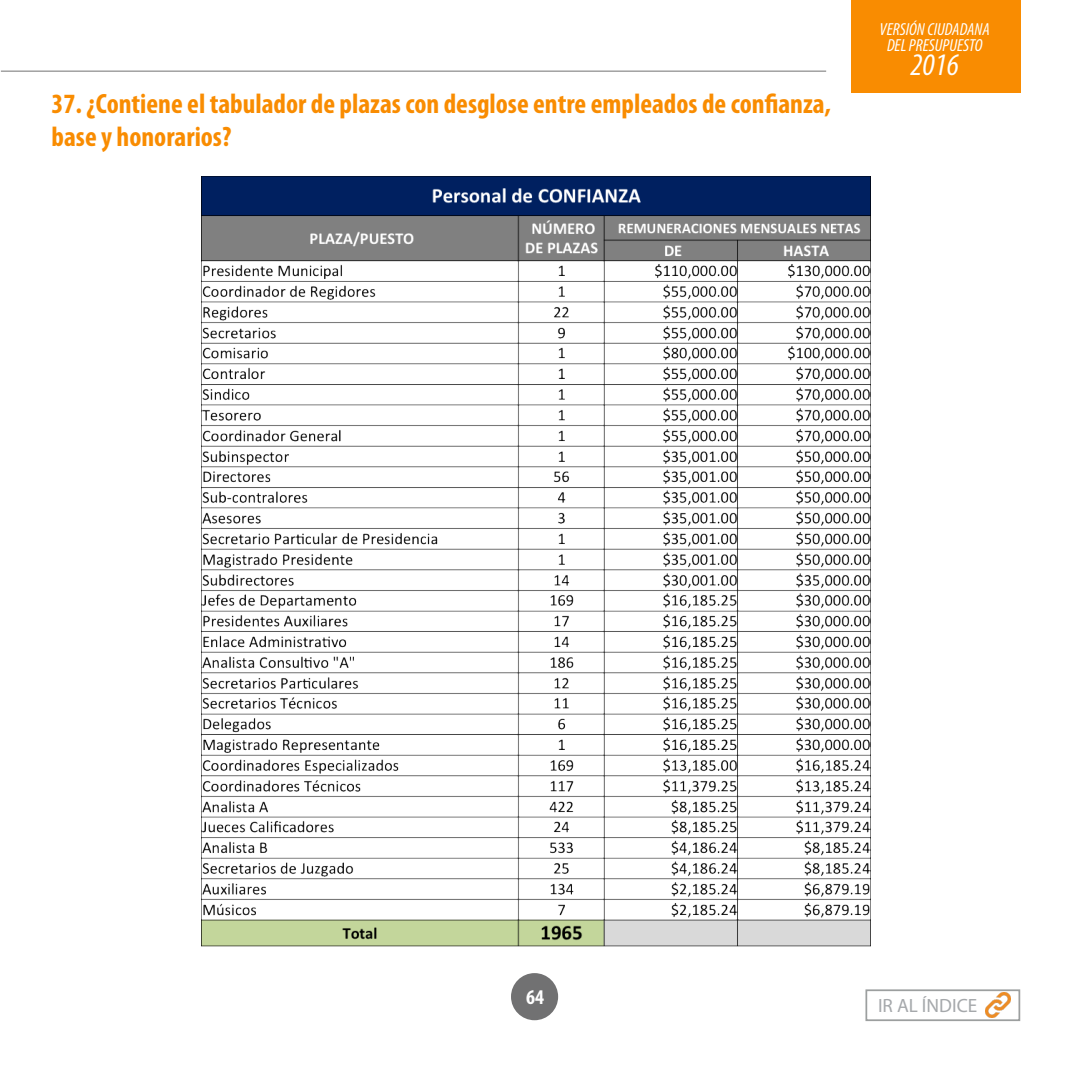
<style>
.page{position:relative;width:1071px;height:1071px;background:#fff}
.page>*{position:absolute;margin:0;border:0;box-sizing:border-box;transform-origin:0 0}
.t1{font:italic condensed 31.5px "Myriad Pro";color:#fff}
.t2{font:700 condensed 28px "Myriad Pro";color:#f98c01}
.t3{font:700 condensed 21px "Myriad Pro";color:#fff}
.t4{font:19.25px "Myriad Pro";color:#a5a8ab}
.t5{font:italic condensed 17.5px "Myriad Pro";color:#fff}
</style>
<div class="page">
<div style="left:511px;top:973px;width:47px;height:47px;background:#717172;border-radius:50%"></div>
<hr style="left:1px;top:71px;width:825px;height:1px;background:#717172">
<div style="left:852px;top:0;width:169px;height:92px;background:#f98c01"></div>
<div style="left:865px;top:989px;width:155px;height:32px;border:2px solid #9c9f9f"></div>
<img style="left:986px;top:993px;width:24px;height:24px">
<img style="left:202px;top:176px;width:669px;height:771px">
<p class="t2" style="left:52px;top:86px;width:781px">37. ¿Contiene el tabulador de plazas con desglose entre empleados de confianza,</p>
<p class="t2" style="left:52px;top:119px;width:181px">base y honorarios?</p>
<p class="t5" style="left:880px;top:19px;width:112px">VERSIÓN CIUDADANA</p>
<p class="t5" style="left:887px;top:35px;width:97px">DEL PRESUPUESTO</p>
<p class="t1" style="left:910px;top:45px;width:50px">2016</p>
<p class="t3" style="left:526px;top:984px;width:19px">64</p>
<p class="t4" style="left:878px;top:994px;width:101px">IR AL ÍNDICE</p>
</div>
